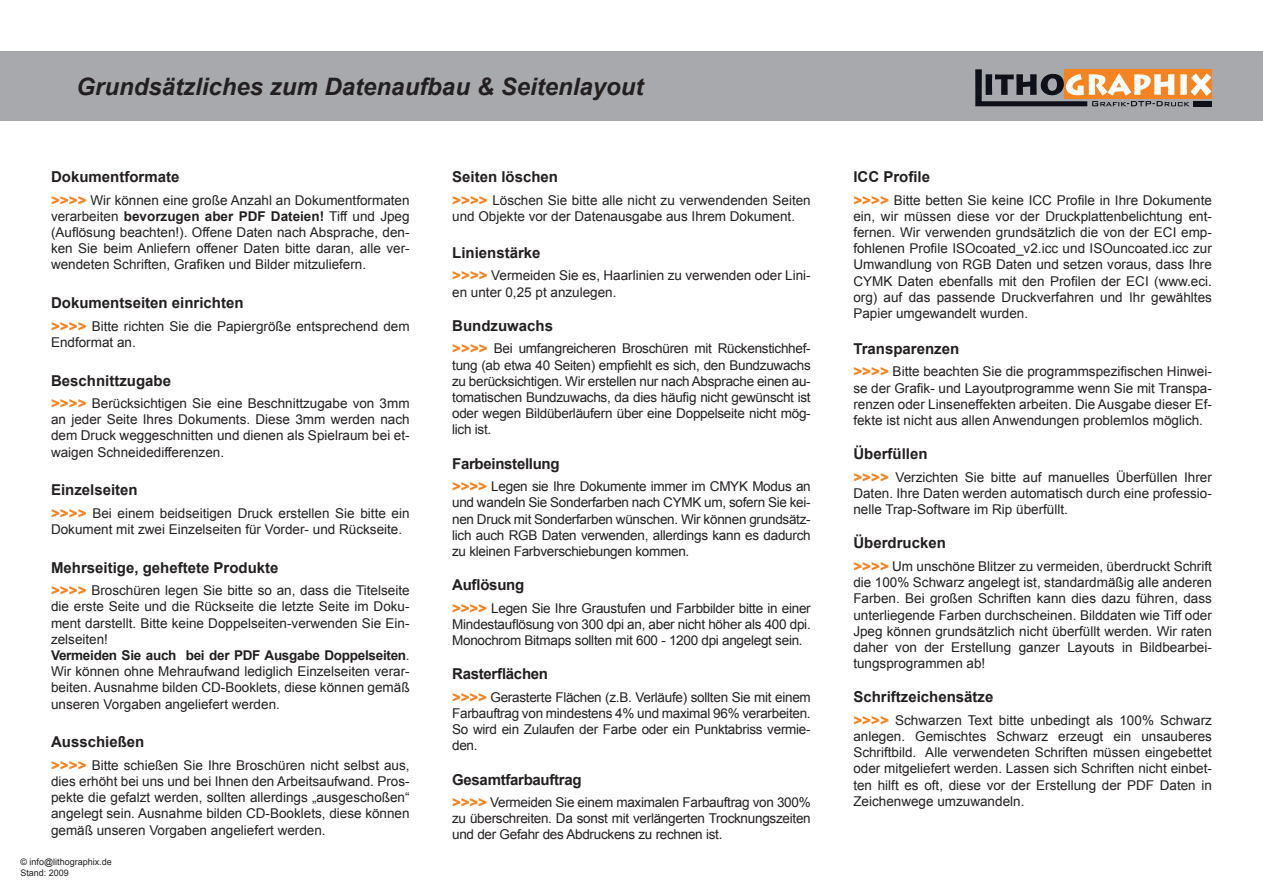
<style>
.page{position:relative;width:1263px;height:893px;background:#fff}
.page>*{position:absolute;margin:0;border:0;box-sizing:border-box;transform-origin:0 0}
.t1{font:italic 700 24px "Arial";color:#231f20}
.t2{font:700 15px "Arial";color:#231f20}
.t3{font:700 15px "Arial";letter-spacing:-.02em;color:#231f20}
.t4{font:13.5px/16.2px "Arial";color:#231f20;text-align:justify}
.t5{font:9px "Arial";color:#231f20}
.s1{font-weight:900;color:#f58320}
.s2{font-weight:700}
</style>
<div class="page">
<div style="left:0;top:51px;width:1263px;height:69px;background:#a8a9ad"></div>
<svg style="left:975px;top:69px;width:236px;height:37px"></svg>
<div style="left:1193px;top:101px;width:19px;height:5px;background:#0e111a"></div>
<p class="t1" style="left:77px;top:71px;width:568px">Grundsätzliches zum Datenaufbau &amp; Seitenlayout</p>
<p class="t2" style="left:51px;top:167px;width:130px">Dokumentformate</p>
<p class="t4" style="left:51px;top:192px;width:360px"><span class="s1">&gt;&gt;&gt;&gt;</span> Wir können eine große Anzahl an Dokumentformaten verarbeiten <span class="s2">bevorzugen aber PDF Dateien!</span> Tiff und Jpeg (Auflösung beachten!). Offene Daten nach Absprache, den&shy;ken Sie beim Anliefern offener Daten bitte daran, alle ver&shy;wendeten Schriften, Grafiken und Bilder mitzuliefern.</p>
<p class="t2" style="left:51px;top:293px;width:194px">Dokumentseiten einrichten</p>
<p class="t4" style="left:51px;top:318px;width:360px"><span class="s1">&gt;&gt;&gt;&gt;</span> Bitte richten Sie die Papiergröße entsprechend dem<br>Endformat an.</p>
<p class="t2" style="left:51px;top:370px;width:122px">Beschnittzugabe</p>
<p class="t4" style="left:51px;top:395px;width:360px"><span class="s1">&gt;&gt;&gt;&gt;</span> Berücksichtigen Sie eine Beschnittzugabe von 3mm an jeder Seite Ihres Dokuments. Diese 3mm werden nach dem Druck weggeschnitten und dienen als Spielraum bei et&shy;waigen Schneidedifferenzen.</p>
<p class="t2" style="left:51px;top:480px;width:88px">Einzelseiten</p>
<p class="t4" style="left:51px;top:505px;width:360px"><span class="s1">&gt;&gt;&gt;&gt;</span> Bei einem beidseitigen Druck erstellen Sie bitte ein<br>Dokument mit zwei Einzelseiten für Vorder- und Rückseite.</p>
<p class="t2" style="left:51px;top:558px;width:229px">Mehrseitige, geheftete Produkte</p>
<p class="t4" style="left:51px;top:582px;width:360px"><span class="s1">&gt;&gt;&gt;&gt;</span> Broschüren legen Sie bitte so an, dass die Titelseite die erste Seite und die Rückseite die letzte Seite im Doku&shy;ment darstellt. Bitte keine Doppelseiten-verwenden Sie Ein&shy;zelseiten!</p>
<p class="t4" style="left:51px;top:647px;width:360px"><span class="s2">Vermeiden Sie auch bei der PDF Ausgabe Doppelseiten</span>.<br>Wir können ohne Mehraufwand lediglich Einzelseiten verar&shy;beiten. Ausnahme bilden CD-Booklets, diese können gemäß unseren Vorgaben angeliefert werden.</p>
<p class="t2" style="left:51px;top:732px;width:95px">Ausschießen</p>
<p class="t4" style="left:51px;top:757px;width:360px"><span class="s1">&gt;&gt;&gt;&gt;</span> Bitte schießen Sie Ihre Broschüren nicht selbst aus, dies erhöht bei uns und bei Ihnen den Arbeitsaufwand. Pros&shy;pekte die gefalzt werden, sollten allerdings „ausgeschoßen“ angelegt sein. Ausnahme bilden CD-Booklets, diese können gemäß unseren Vorgaben angeliefert werden.</p>
<p class="t5" style="left:20px;top:856px;width:93px">© info@lithographix.de</p>
<p class="t5" style="left:20px;top:867px;width:50px">Stand: 2009</p>
<p class="t2" style="left:452px;top:167px;width:107px">Seiten löschen</p>
<p class="t4" style="left:452px;top:192px;width:360px"><span class="s1">&gt;&gt;&gt;&gt;</span> Löschen Sie bitte alle nicht zu verwendenden Seiten und Objekte vor der Datenausgabe aus Ihrem Dokument.</p>
<p class="t2" style="left:452px;top:243px;width:90px">Linienstärke</p>
<p class="t4" style="left:452px;top:268px;width:360px"><span class="s1">&gt;&gt;&gt;&gt;</span> Vermeiden Sie es, Haarlinien zu verwenden oder Lini&shy;en unter 0,25 pt anzulegen.</p>
<p class="t2" style="left:452px;top:316px;width:102px">Bundzuwachs</p>
<p class="t4" style="left:452px;top:341px;width:360px"><span class="s1">&gt;&gt;&gt;&gt;</span> Bei umfangreicheren Broschüren mit Rückenstichhef&shy;tung (ab etwa 40 Seiten) empfiehlt es sich, den Bundzuwachs zu berücksichtigen. Wir erstellen nur nach Absprache einen au&shy;tomatischen Bundzuwachs, da dies häufig nicht gewünscht ist oder wegen Bildüberläufern über eine Doppelseite nicht mög&shy;lich ist.</p>
<p class="t3" style="left:452px;top:453px;width:109px">Farbeinstellung</p>
<p class="t4" style="left:452px;top:478px;width:360px"><span class="s1">&gt;&gt;&gt;&gt;</span> Legen sie Ihre Dokumente immer im CMYK Modus an und wandeln Sie Sonderfarben nach CYMK um, sofern Sie kei&shy;nen Druck mit Sonderfarben wünschen. Wir können grundsätz&shy;lich auch RGB Daten verwenden, allerdings kann es dadurch zu kleinen Farbverschiebungen kommen.</p>
<p class="t3" style="left:452px;top:575px;width:74px">Auflösung</p>
<p class="t4" style="left:452px;top:600px;width:360px"><span class="s1">&gt;&gt;&gt;&gt;</span> Legen Sie Ihre Graustufen und Farbbilder bitte in einer Mindestauflösung von 300 dpi an, aber nicht höher als 400 dpi.<br>Monochrom Bitmaps sollten mit 600 - 1200 dpi angelegt sein.</p>
<p class="t3" style="left:452px;top:664px;width:97px">Rasterflächen</p>
<p class="t4" style="left:452px;top:689px;width:360px"><span class="s1">&gt;&gt;&gt;&gt;</span> Gerasterte Flächen (z.B. Verläufe) sollten Sie mit einem Farbauftrag von mindestens 4% und maximal 96% verarbeiten.<br>So wird ein Zulaufen der Farbe oder ein Punktabriss vermie&shy;den.</p>
<p class="t3" style="left:452px;top:769px;width:131px">Gesamtfarbauftrag</p>
<p class="t4" style="left:452px;top:794px;width:360px"><span class="s1">&gt;&gt;&gt;&gt;</span> Vermeiden Sie einem maximalen Farbauftrag von 300% zu überschreiten. Da sonst mit verlängerten Trocknungszeiten und der Gefahr des Abdruckens zu rechnen ist.</p>
<p class="t2" style="left:853px;top:167px;width:78px">ICC Profile</p>
<p class="t4" style="left:853px;top:192px;width:360px"><span class="s1">&gt;&gt;&gt;&gt;</span> Bitte betten Sie keine ICC Profile in Ihre Dokumente ein, wir müssen diese vor der Druckplattenbelichtung ent&shy;fernen. Wir verwenden grundsätzlich die von der ECI emp&shy;fohlenen Profile ISOcoated_v2.icc und ISOuncoated.icc zur Umwandlung von RGB Daten und setzen voraus, dass Ihre CYMK Daten ebenfalls mit den Profilen der ECI (www.eci. org) auf das passende Druckverfahren und Ihr gewähltes Papier umgewandelt wurden.</p>
<p class="t2" style="left:853px;top:339px;width:107px">Transparenzen</p>
<p class="t4" style="left:853px;top:364px;width:360px"><span class="s1">&gt;&gt;&gt;&gt;</span> Bitte beachten Sie die programmspezifischen Hinwei&shy;se der Grafik- und Layoutprogramme wenn Sie mit Transpa&shy;renzen oder Linseneffekten arbeiten. Die Ausgabe dieser Ef&shy;fekte ist nicht aus allen Anwendungen problemlos möglich.</p>
<p class="t2" style="left:853px;top:444px;width:76px">Überfüllen</p>
<p class="t4" style="left:853px;top:469px;width:360px"><span class="s1">&gt;&gt;&gt;&gt;</span> Verzichten Sie bitte auf manuelles Überfüllen Ihrer Daten. Ihre Daten werden automatisch durch eine professio&shy;nelle Trap-Software im Rip überfüllt.</p>
<p class="t2" style="left:853px;top:533px;width:94px">Überdrucken</p>
<p class="t4" style="left:853px;top:558px;width:360px"><span class="s1">&gt;&gt;&gt;&gt;</span> Um unschöne Blitzer zu vermeiden, überdruckt Schrift die 100% Schwarz angelegt ist, standardmäßig alle anderen Farben. Bei großen Schriften kann dies dazu führen, dass unterliegende Farben durchscheinen. Bilddaten wie Tiff oder Jpeg können grundsätzlich nicht überfüllt werden. Wir raten daher von der Erstellung ganzer Layouts in Bildbearbei&shy;tungsprogrammen ab!</p>
<p class="t2" style="left:853px;top:687px;width:142px">Schriftzeichensätze</p>
<p class="t4" style="left:853px;top:712px;width:360px"><span class="s1">&gt;&gt;&gt;&gt;</span> Schwarzen Text bitte unbedingt als 100% Schwarz anlegen. Gemischtes Schwarz erzeugt ein unsauberes Schriftbild. Alle verwendeten Schriften müssen eingebettet oder mitgeliefert werden. Lassen sich Schriften nicht einbet&shy;ten hilft es oft, diese vor der Erstellung der PDF Daten in Zeichenwege umzuwandeln.</p>
</div>
